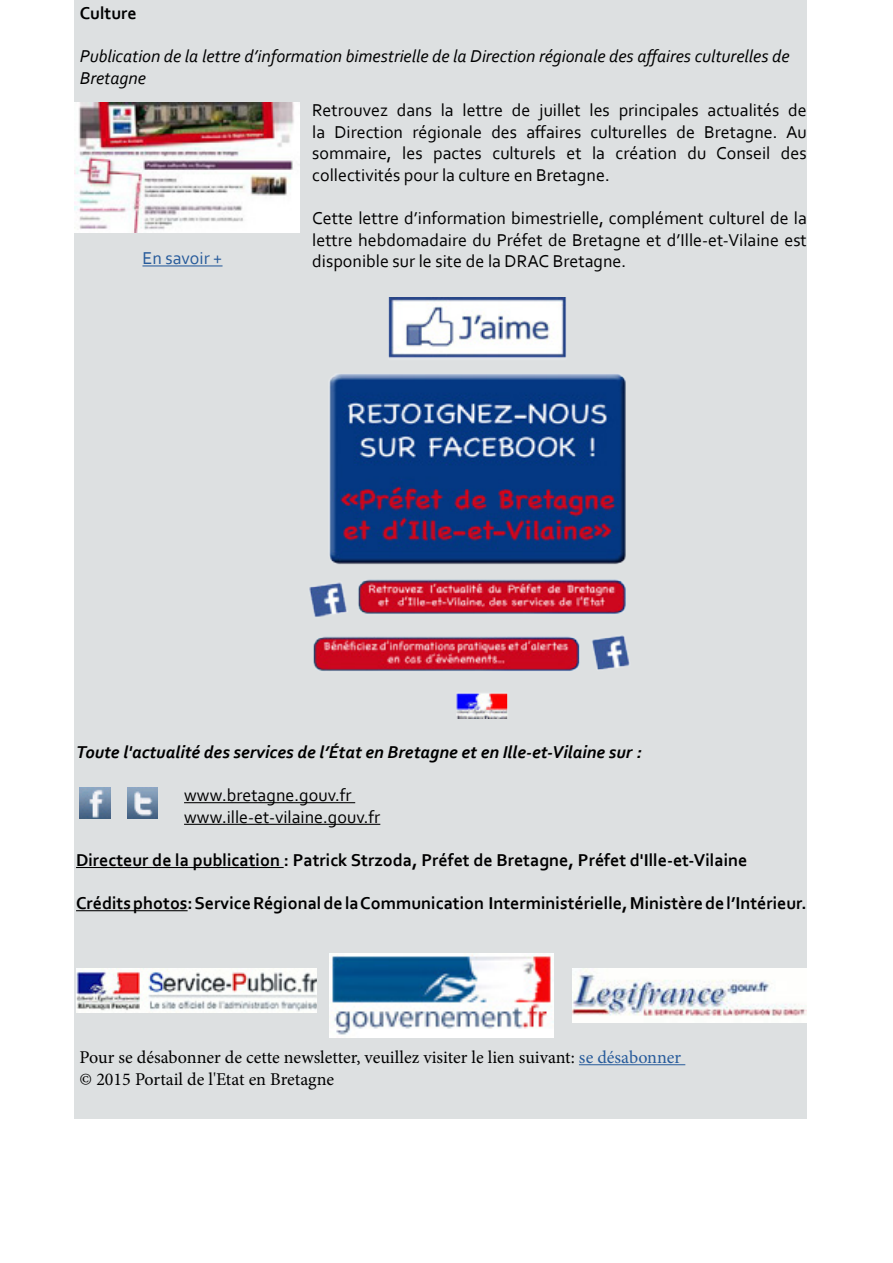
<style>
.page{position:relative;width:893px;height:1263px;background:#fff}
.page>*{position:absolute;margin:0;border:0;box-sizing:border-box;transform-origin:0 0}
.t1{font:18px/21.6px "Corbel";color:#000;text-align:justify}
.t2{font:700 18px "Corbel";color:#000}
.t3{font:18px/21.6px "Minion Pro";color:#000}
.t4{font:italic 18px/21.6px "Corbel";color:#000}
.t5{font:italic 700 18px "Corbel";color:#000}
.t6{font:18px "Corbel";color:#275b9b}
.s1{color:#275b9b}
</style>
<div class="page">
<div style="left:75px;top:0;width:732px;height:1118px;background:#dde0e1"></div>
<hr style="left:184px;top:802px;width:171px;height:1px;background:#000">
<hr style="left:184px;top:824px;width:196px;height:1px;background:#000">
<hr style="left:76px;top:867px;width:208px;height:1px;background:#000">
<hr style="left:76px;top:910px;width:112px;height:1px;background:#000">
<img style="left:80px;top:788px;width:30px;height:30px">
<img style="left:127px;top:788px;width:31px;height:30px">
<hr style="left:579px;top:1064px;width:106px;height:1px;background:#275b9b">
<img style="left:76px;top:968px;width:240px;height:45px">
<img style="left:329px;top:953px;width:225px;height:84px">
<img style="left:572px;top:968px;width:235px;height:55px">
<hr style="left:142px;top:265px;width:81px;height:1px;background:#275b9b">
<img style="left:75px;top:103px;width:224px;height:130px">
<img style="left:309px;top:298px;width:321px;height:421px">
<p class="t2" style="left:80px;top:2px;width:59px">Culture</p>
<p class="t4" style="left:80px;top:45px;width:711px">Publication de la lettre d’information bimestrielle de la Direction régionale des affaires culturelles de<br>Bretagne</p>
<p class="t6" style="left:142px;top:247px;width:82px">En savoir +</p>
<p class="t1" style="left:312px;top:99px;width:496px">Retrouvez dans la lettre de juillet les principales actualités de la Direction régionale des affaires culturelles de Bretagne. Au sommaire, les pactes culturels et la création du Conseil des collectivités pour la culture en Bretagne.</p>
<p class="t1" style="left:312px;top:207px;width:496px">Cette lettre d’information bimestrielle, complément culturel de la lettre hebdomadaire du Préfet de Bretagne et d’Ille-et-Vilaine est disponible sur le site de la DRAC Bretagne.</p>
<p class="t5" style="left:76px;top:741px;width:567px">Toute l'actualité des services de l’État en Bretagne et en Ille-et-Vilaine sur :</p>
<p class="t1" style="left:184px;top:784px;width:198px">www.bretagne.gouv.fr www.ille-et-vilaine.gouv.fr</p>
<p class="t2" style="left:76px;top:849px;width:673px">Directeur de la publication : Patrick Strzoda, Préfet de Bretagne, Préfet d'Ille-et-Vilaine</p>
<p class="t2" style="left:76px;top:892px;width:732px">Crédits photos: Service Régional de la Communication Interministérielle, Ministère de l’Intérieur.</p>
<p class="t3" style="left:80px;top:1046px;width:603px">Pour se désabonner de cette newsletter, veuillez visiter le lien suivant: <span class="s1">se désabonner </span>© 2015 Portail de l'Etat en Bretagne</p>
</div>
